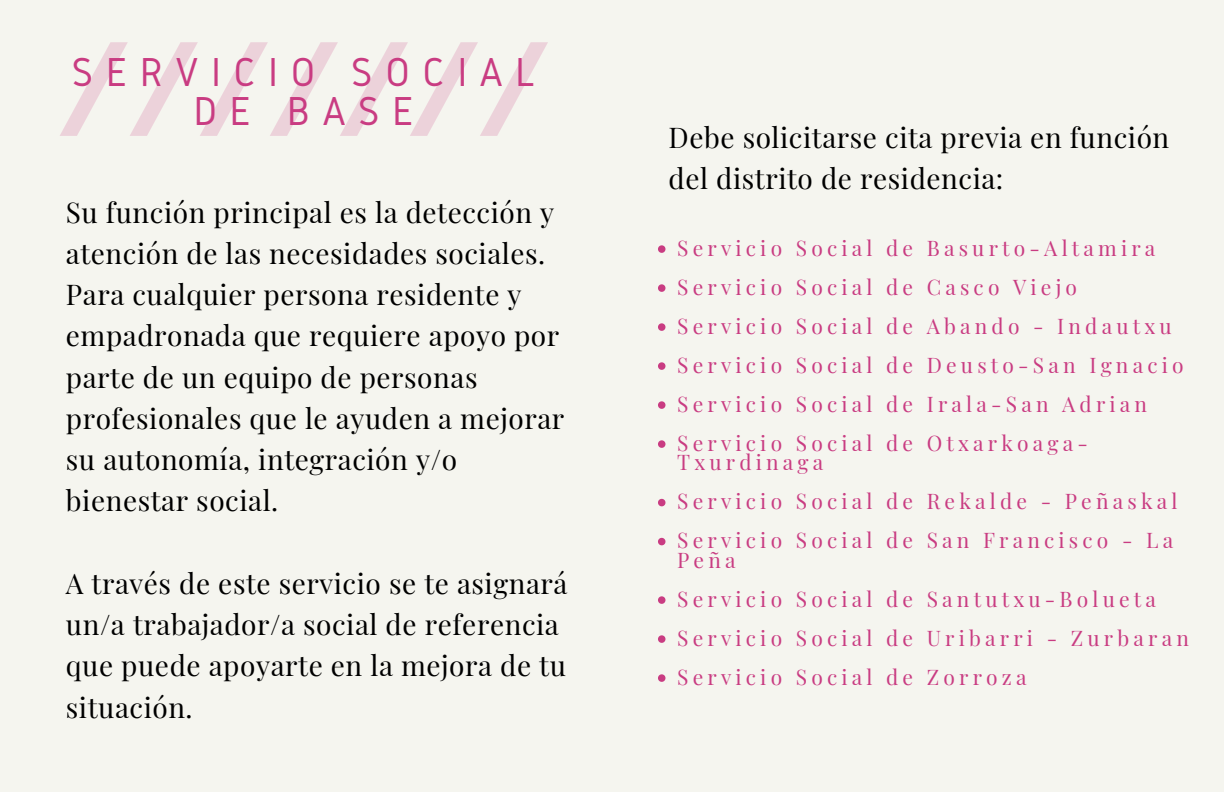
<style>
.page{position:relative;width:1224px;height:792px;background:#f5f5ef}
.page>*{position:absolute;margin:0;border:0;box-sizing:border-box;transform-origin:0 0}
.t1{font:42px/39px "Gidole";letter-spacing:.305em;color:#c93c82;text-align:center}
.t2{font:28px/41.2px "Playfair Display";letter-spacing:.02em;color:#000}
.t3{font:21px/39px "Playfair Display";letter-spacing:.2em;color:#c93c82}
</style>
<div class="page">
<svg style="left:60px;top:42px;width:488px;height:94px"></svg>
<svg style="left:658px;top:245px;width:7px;height:8px"></svg>
<svg style="left:658px;top:284px;width:7px;height:8px"></svg>
<svg style="left:658px;top:323px;width:7px;height:8px"></svg>
<svg style="left:658px;top:362px;width:7px;height:8px"></svg>
<svg style="left:658px;top:401px;width:7px;height:8px"></svg>
<svg style="left:658px;top:440px;width:7px;height:8px"></svg>
<svg style="left:658px;top:499px;width:7px;height:7px"></svg>
<svg style="left:658px;top:538px;width:7px;height:7px"></svg>
<svg style="left:658px;top:596px;width:7px;height:8px"></svg>
<svg style="left:658px;top:635px;width:7px;height:8px"></svg>
<svg style="left:658px;top:674px;width:7px;height:8px"></svg>
<h1 class="t1" style="left:72px;top:52px;width:465px">SERVICIO SOCIAL<br>DE BASE</h1>
<p class="t2" style="left:66px;top:190px;width:500px">Su función principal es la detección y atención de las necesidades sociales.<br>Para cualquier persona residente y empadronada que requiere apoyo por parte de un equipo de personas profesionales que le ayuden a mejorar su autonomía, integración y/o bienestar social.</p>
<p class="t2" style="left:66px;top:562px;width:503px">A través de este servicio se te asignará un/a trabajador/a social de referencia que puede apoyarte en la mejora de tu situación.</p>
<p class="t2" style="left:669px;top:116px;width:502px">Debe solicitarse cita previa en función del distrito de residencia:</p>
<p class="t3" style="left:677px;top:228px;width:508px">Servicio Social de Basurto-Altamira Servicio Social de Casco Viejo Servicio Social de Abando - Indautxu Servicio Social de Deusto-San Ignacio Servicio Social de Irala-San Adrian Servicio Social de Otxarkoaga-</p>
<p class="t3" style="left:677px;top:442px;width:502px">Txurdinaga<br>Servicio Social de Rekalde - Peñaskal<br>Servicio Social de San Francisco - La</p>
<p class="t3" style="left:677px;top:540px;width:513px">Peña<br>Servicio Social de Santutxu-Bolueta<br>Servicio Social de Uribarri - Zurbaran<br>Servicio Social de Zorroza</p>
</div>
